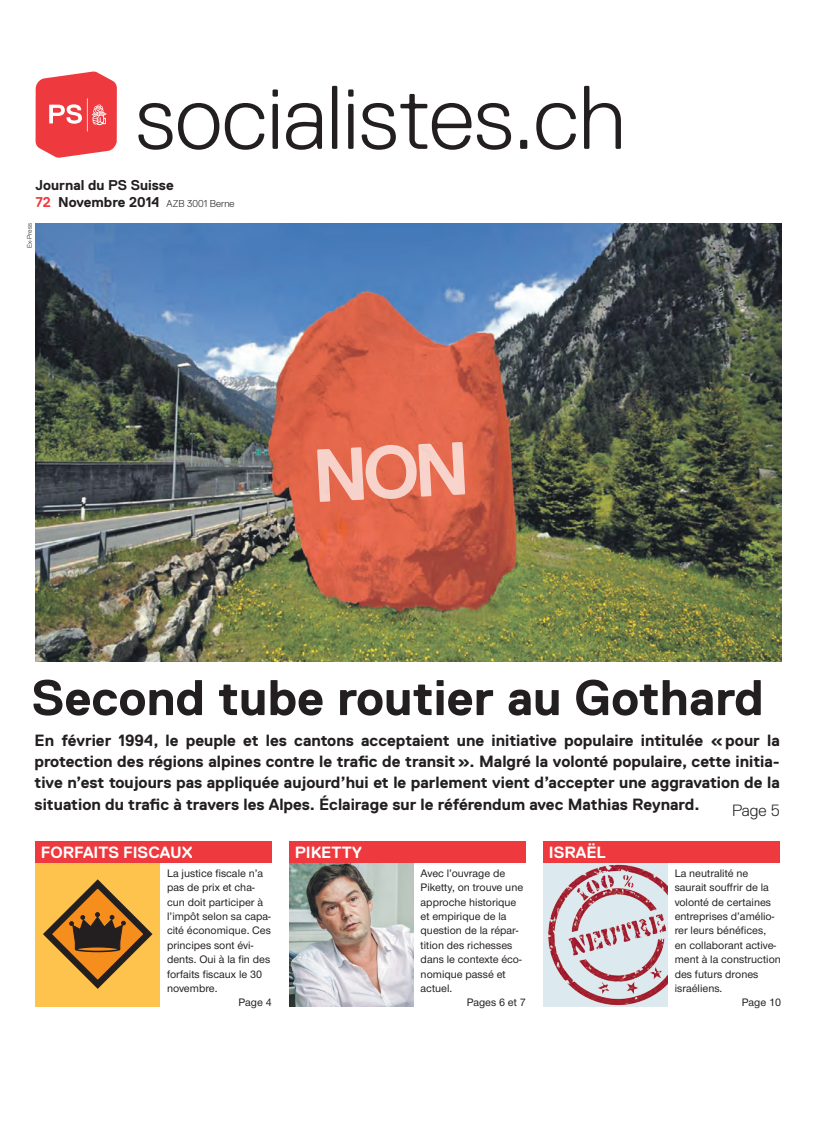
<style>
.page{position:relative;width:833px;height:1134px;background:#fff}
.page>*{position:absolute;margin:0;border:0;box-sizing:border-box;transform-origin:0 0}
.t1{font:300 90px "Replica";color:#231f20}
.t2{font:700 50px "Replica";color:#231f20}
.t3{font:700 16.25px/21.2px "Replica";color:#231f20;text-align:justify}
.t4{font:700 16.25px "Replica";color:#fff}
.t5{font:300 16.25px "Replica";color:#231f20}
.t6{font:700 14.25px/17.5px "Replica";color:#231f20}
.t7{font:500 11.25px "Nimbus San Nov";color:#231f20}
.t8{font:6.88px "Nimbus San Nov";color:#231f20}
.s1{color:#ee3a3e}
.s2{font-weight:300;font-size:10px}
</style>
<div class="page">
<img style="left:289px;top:863px;width:124px;height:144px">
<div style="left:289px;top:842px;width:237px;height:21px;background:#ee3a3e"></div>
<div style="left:35px;top:862px;width:125px;height:144px;background:#fec34d"></div>
<svg style="left:47px;top:884px;width:101px;height:100px"></svg>
<div style="left:44px;top:881px;width:107px;height:106px;border:6px solid #231f20;border-radius:50%"></div>
<svg style="left:69px;top:912px;width:57px;height:42px;background:#7d4e1f"></svg>
<div style="left:35px;top:842px;width:237px;height:21px;background:#ee3a3e"></div>
<svg style="left:36px;top:72px;width:81px;height:86px;background:#f05b5f"></svg>
<hr style="left:87px;top:98px;width:1px;height:34px;background:#fff">
<img style="left:35px;top:223px;width:746px;height:438px">
<img style="left:543px;top:863px;width:124px;height:143px">
<div style="left:543px;top:842px;width:237px;height:21px;background:#ee3a3e"></div>
<div style="left:317px;top:442px;width:148px;height:60px;background:#e4684c"></div>
<h1 class="t1" style="left:136px;top:68px;width:492px">socialistes.ch</h1>
<p class="t6" style="left:35px;top:176px;width:201px">Journal du PS Suisse<br><span class="s1">72</span> Novembre 2014 <span class="s2">AZB 3001 Berne</span></p>
<p class="t8" style="left:26px;top:248px;width:26px;rotate:-90deg">Ex-Press</p>
<h2 class="t2" style="left:31px;top:670px;width:733px">Second tube routier au Gothard</h2>
<p class="t3" style="left:35px;top:730px;width:747px">En février 1994, le peuple et les cantons acceptaient une initiative populaire intitulée «pour la protection des régions alpines contre le trafic de transit». Malgré la volonté populaire, cette initia&shy;tive n’est toujours pas appliquée aujourd’hui et le parlement vient d’accepter une aggravation de la situation du trafic à travers les Alpes. Éclairage sur le référendum avec Mathias Reynard.</p>
<h3 class="t5" style="left:732px;top:801px;width:49px">Page 5</h3>
<h3 class="t4" style="left:41px;top:843px;width:153px">FORFAITS FISCAUX</h3>
<h3 class="t4" style="left:295px;top:843px;width:68px">PIKETTY</h3>
<p class="t7" style="left:167px;top:866px;width:98px">La justice fiscale n’a</p>
<p class="t7" style="left:167px;top:881px;width:89px">pas de prix et cha-</p>
<p class="t7" style="left:167px;top:895px;width:97px">cun doit participer à</p>
<p class="t7" style="left:167px;top:910px;width:105px">l’impôt selon sa capa-</p>
<p class="t7" style="left:167px;top:924px;width:105px">cité économique. Ces</p>
<p class="t7" style="left:167px;top:938px;width:88px">principes sont évi-</p>
<p class="t7" style="left:167px;top:953px;width:105px">dents. Oui à la fin des</p>
<p class="t7" style="left:167px;top:967px;width:97px">forfaits fiscaux le 30</p>
<p class="t7" style="left:167px;top:981px;width:52px">novembre.</p>
<p class="t7" style="left:238px;top:996px;width:35px">Page 4</p>
<p class="t7" style="left:420px;top:866px;width:86px">Avec l’ouvrage de</p>
<p class="t7" style="left:420px;top:881px;width:104px">Piketty, on trouve une</p>
<p class="t7" style="left:420px;top:895px;width:97px">approche historique</p>
<p class="t7" style="left:420px;top:910px;width:88px">et empirique de la</p>
<p class="t7" style="left:420px;top:924px;width:99px">question de la répar-</p>
<p class="t7" style="left:420px;top:938px;width:93px">tition des richesses</p>
<p class="t7" style="left:420px;top:953px;width:102px">dans le contexte éco-</p>
<p class="t7" style="left:420px;top:967px;width:87px">nomique passé et</p>
<p class="t7" style="left:420px;top:981px;width:33px">actuel.</p>
<p class="t7" style="left:467px;top:996px;width:61px">Pages 6 et 7</p>
<h3 class="t4" style="left:549px;top:843px;width:58px">ISRAËL</h3>
<p class="t7" style="left:674px;top:866px;width:75px">La neutralité ne</p>
<p class="t7" style="left:674px;top:881px;width:96px">saurait souffrir de la</p>
<p class="t7" style="left:674px;top:895px;width:98px">volonté de certaines</p>
<p class="t7" style="left:674px;top:910px;width:101px">entreprises d’amélio-</p>
<p class="t7" style="left:674px;top:924px;width:93px">rer leurs bénéfices,</p>
<p class="t7" style="left:674px;top:938px;width:103px">en collaborant active-</p>
<p class="t7" style="left:674px;top:953px;width:108px">ment à la construction</p>
<p class="t7" style="left:674px;top:967px;width:85px">des futurs drones</p>
<p class="t7" style="left:674px;top:981px;width:49px">israéliens.</p>
<p class="t7" style="left:742px;top:996px;width:41px">Page 10</p>
</div>
